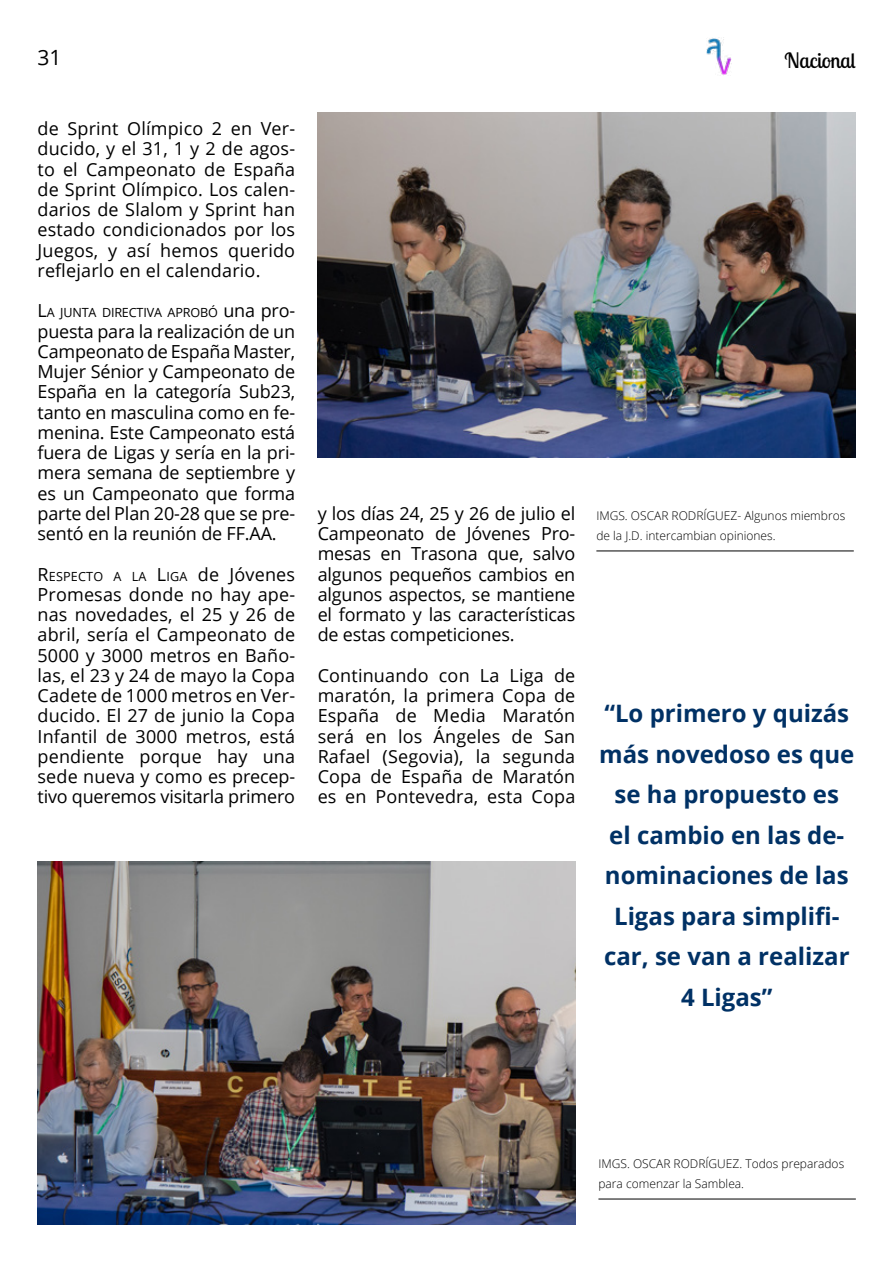
<style>
.page{position:relative;width:893px;height:1263px;background:#fff}
.page>*{position:absolute;margin:0;border:0;box-sizing:border-box;transform-origin:0 0}
.t1{font:700 24px/40.5px "Open Sans";color:#003165;text-align:center}
.t2{font:21px "Lobster Two";color:#000}
.t3{font:21px "Open Sans";color:#000}
.t4{font:18px/20.2px "Open Sans";letter-spacing:-.01em;color:#000;text-align:justify}
.t5{font:12.6px "Open Sans";letter-spacing:-.015em;color:#000}
.t6{font:300 12px/20.2px "Open Sans";color:#000}
.s1{font-size:18px}
</style>
<div class="page">
<img style="left:706px;top:38px;width:25px;height:37px">
<img style="left:38px;top:861px;width:538px;height:363px">
<img style="left:318px;top:112px;width:537px;height:346px">
<hr style="left:596px;top:551px;width:258px;height:1px;background:#000">
<hr style="left:598px;top:1199px;width:258px;height:1px;background:#000">
<p class="t3" style="left:38px;top:43px;width:26px">31</p>
<p class="t2" style="left:785px;top:47px;width:72px">Nacional</p>
<p class="t4" style="left:38px;top:118px;width:259px">de Sprint Olímpico 2 en Ver&shy;ducido, y el 31, 1 y 2 de agos&shy;to el Campeonato de España de Sprint Olímpico. Los calen&shy;darios de Slalom y Sprint han estado condicionados por los Juegos, y así hemos querido reflejarlo en el calendario.</p>
<p class="t5" style="left:38px;top:304px;width:259px"><span class="s1">L</span>A JUNTA DIRECTIVA APROBÓ <span class="s1">una pro-</span></p>
<p class="t4" style="left:38px;top:320px;width:259px">puesta para la realización de un Campeonato de España Master, Mujer Sénior y Campeonato de España en la categoría Sub23, tanto en masculina como en fe&shy;menina. Este Campeonato está fuera de Ligas y sería en la pri&shy;mera semana de septiembre y es un Campeonato que forma parte del Plan 20-28 que se pre&shy;sentó en la reunión de FF.AA.</p>
<p class="t5" style="left:38px;top:567px;width:259px"><span class="s1">R</span>ESPECTO A LA <span class="s1">L</span>IGA <span class="s1">de Jóvenes</span></p>
<p class="t4" style="left:38px;top:584px;width:259px">Promesas donde no hay ape&shy;nas novedades, el 25 y 26 de abril, sería el Campeonato de 5000 y 3000 metros en Baño&shy;las, el 23 y 24 de mayo la Copa Cadete de 1000 metros en Ver&shy;ducido. El 27 de junio la Copa Infantil de 3000 metros, está pendiente porque hay una sede nueva y como es precep&shy;tivo queremos visitarla primero</p>
<p class="t4" style="left:318px;top:503px;width:259px">y los días 24, 25 y 26 de julio el Campeonato de Jóvenes Pro&shy;mesas en Trasona que, salvo algunos pequeños cambios en algunos aspectos, se mantiene el formato y las características de estas competiciones.</p>
<p class="t4" style="left:318px;top:665px;width:259px">Continuando con La Liga de maratón, la primera Copa de España de Media Maratón será en los Ángeles de San Rafael (Segovia), la segunda Copa de España de Maratón es en Pontevedra, esta Copa</p>
<p class="t6" style="left:596px;top:505px;width:250px">IMGS. OSCAR RODRÍGUEZ- Algunos miembros de la J.D. intercambian opiniones.</p>
<h1 class="t1" style="left:599px;top:693px;width:257px">“Lo primero y quizás más novedoso es que se ha propuesto es<br>el cambio en las de&shy;nominaciones de las<br>Ligas para simplifi&shy;car, se van a realizar<br>4 Ligas”</h1>
<p class="t6" style="left:598px;top:1153px;width:247px">IMGS. OSCAR RODRÍGUEZ. Todos preparados para comenzar la Samblea.</p>
</div>
